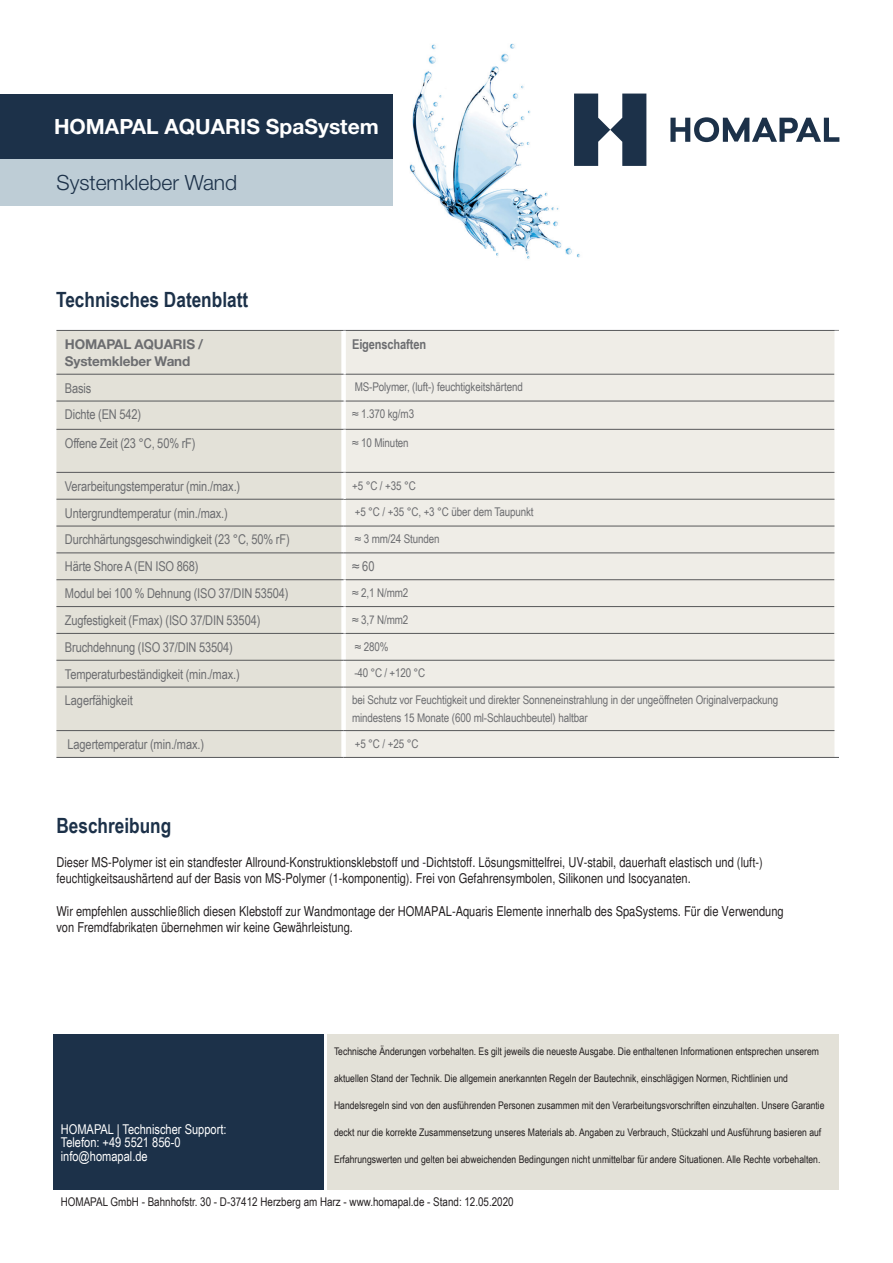
<style>
.page{position:relative;width:893px;height:1263px;background:#fff}
.page>*{position:absolute;margin:0;border:0;box-sizing:border-box;transform-origin:0 0}
.t1{font:700 21px "Arial Narrow";color:#1c3149}
.t2{font:700 21px "Helvetica Neue";color:#fff}
.t3{font:300 21px "Helvetica Neue";color:#1c3149}
.t4{font:condensed 13.5px/16.2px "Helvetica";color:#231f20}
.t5{font:13.5px "Arial Narrow";letter-spacing:-.01em;color:#6c6d70}
.t6{font:13.5px/13.5px "Arial Narrow";color:#fff}
.t7{font:700 13.5px/16.2px "Helvetica Neue";letter-spacing:-.01em;color:#6c6d70}
.t8{font:700 13.5px "Arial Narrow";letter-spacing:-.01em;color:#6c6d70}
.t9{font:12px/17.7px "Arial Narrow";letter-spacing:-.01em;color:#6c6d70}
.t10{font:12px "Arial Narrow";color:#231f20}
.t11{font:10.5px "Arial Narrow";color:#231f20}
</style>
<div class="page">
<div style="left:56px;top:331px;width:285px;height:426px;background:#e3e1d8"></div>
<div style="left:346px;top:331px;width:488px;height:426px;background:#efede7"></div>
<hr style="left:344px;top:330px;width:495px;height:1px;background:#57585a">
<hr style="left:344px;top:374px;width:490px;height:1px;background:#57585a">
<hr style="left:344px;top:401px;width:490px;height:1px;background:#57585a">
<div style="left:341px;top:374px;width:5px;height:27px;background:#fff"></div>
<div style="left:341px;top:401px;width:5px;height:28px;background:#fff"></div>
<hr style="left:344px;top:429px;width:490px;height:1px;background:#57585a">
<hr style="left:344px;top:579px;width:490px;height:1px;background:#57585a">
<hr style="left:344px;top:606px;width:490px;height:1px;background:#57585a">
<hr style="left:344px;top:633px;width:490px;height:1px;background:#57585a">
<hr style="left:344px;top:472px;width:490px;height:1px;background:#57585a">
<hr style="left:344px;top:499px;width:490px;height:1px;background:#57585a">
<hr style="left:56px;top:526px;width:288px;height:1px;background:#57585a">
<hr style="left:344px;top:526px;width:490px;height:1px;background:#57585a">
<hr style="left:56px;top:553px;width:288px;height:1px;background:#57585a">
<hr style="left:344px;top:553px;width:490px;height:1px;background:#57585a">
<hr style="left:56px;top:660px;width:288px;height:1px;background:#57585a">
<hr style="left:56px;top:687px;width:288px;height:1px;background:#57585a">
<hr style="left:56px;top:730px;width:288px;height:1px;background:#57585a">
<hr style="left:56px;top:757px;width:288px;height:1px;background:#57585a">
<hr style="left:56px;top:429px;width:288px;height:1px;background:#57585a">
<hr style="left:56px;top:472px;width:288px;height:1px;background:#57585a">
<hr style="left:56px;top:499px;width:288px;height:1px;background:#57585a">
<hr style="left:56px;top:579px;width:288px;height:1px;background:#57585a">
<hr style="left:56px;top:606px;width:288px;height:1px;background:#57585a">
<hr style="left:56px;top:633px;width:288px;height:1px;background:#57585a">
<hr style="left:56px;top:330px;width:288px;height:1px;background:#57585a">
<hr style="left:56px;top:374px;width:288px;height:1px;background:#57585a">
<hr style="left:56px;top:401px;width:288px;height:1px;background:#57585a">
<hr style="left:344px;top:660px;width:490px;height:1px;background:#57585a">
<hr style="left:344px;top:687px;width:490px;height:1px;background:#57585a">
<hr style="left:344px;top:730px;width:490px;height:1px;background:#57585a">
<hr style="left:344px;top:757px;width:495px;height:1px;background:#57585a">
<img style="left:392px;top:43px;width:200px;height:216px">
<div style="left:0;top:94px;width:392px;height:65px;background:#1c3149"></div>
<div style="left:0;top:159px;width:392px;height:47px;background:#becdd6"></div>
<svg style="left:670px;top:117px;width:169px;height:25px"></svg>
<svg style="left:574px;top:94px;width:72px;height:72px"></svg>
<div style="left:53px;top:1034px;width:271px;height:156px;background:#1c3149"></div>
<div style="left:327px;top:1034px;width:512px;height:156px;background:#e3e1d8"></div>
<h1 class="t2" style="left:54px;top:113px;width:326px">HOMAPAL AQUARIS SpaSystem</h1>
<h1 class="t3" style="left:56px;top:170px;width:182px">Systemkleber Wand</h1>
<h1 class="t1" style="left:56px;top:283px;width:194px">Technisches Datenblatt</h1>
<p class="t7" style="left:65px;top:336px;width:140px">HOMAPAL AQUARIS /<br>Systemkleber Wand</p>
<p class="t8" style="left:352px;top:334px;width:76px">Eigenschaften</p>
<p class="t5" style="left:65px;top:378px;width:28px">Basis</p>
<p class="t9" style="left:355px;top:378px;width:170px">MS-Polymer, (luft-) feuchtigkeitshärtend</p>
<p class="t5" style="left:65px;top:405px;width:78px">Dichte (EN 542)</p>
<p class="t9" style="left:352px;top:405px;width:64px">≈ 1.370 kg/m3</p>
<p class="t5" style="left:65px;top:433px;width:132px">Offene Zeit (23 °C, 50% rF)</p>
<p class="t9" style="left:352px;top:433px;width:58px">≈ 10 Minuten</p>
<p class="t5" style="left:65px;top:476px;width:177px">Verarbeitungstemperatur (min./max.)</p>
<p class="t9" style="left:352px;top:476px;width:65px">+5 °C / +35 °C</p>
<p class="t5" style="left:65px;top:503px;width:164px">Untergrundtemperatur (min./max.)</p>
<p class="t9" style="left:355px;top:503px;width:180px">+5 °C / +35 °C, +3 °C über dem Taupunkt</p>
<p class="t5" style="left:65px;top:530px;width:226px">Durchhärtungsgeschwindigkeit (23 °C, 50% rF)</p>
<p class="t9" style="left:355px;top:530px;width:87px">≈ 3 mm/24 Stunden</p>
<p class="t5" style="left:65px;top:556px;width:135px">Härte Shore A (EN ISO 868)</p>
<p class="t5" style="left:352px;top:556px;width:24px">≈ 60</p>
<p class="t5" style="left:65px;top:583px;width:225px">Modul bei 100 % Dehnung (ISO 37/DIN 53504)</p>
<p class="t9" style="left:352px;top:583px;width:58px">≈ 2,1 N/mm2</p>
<p class="t5" style="left:65px;top:610px;width:197px">Zugfestigkeit (Fmax) (ISO 37/DIN 53504)</p>
<p class="t9" style="left:352px;top:610px;width:58px">≈ 3,7 N/mm2</p>
<p class="t5" style="left:65px;top:637px;width:169px">Bruchdehnung (ISO 37/DIN 53504)</p>
<p class="t9" style="left:355px;top:637px;width:35px">≈ 280%</p>
<p class="t5" style="left:65px;top:664px;width:176px">Temperaturbeständigkeit (min./max.)</p>
<p class="t9" style="left:354px;top:664px;width:72px">-40 °C / +120 °C</p>
<p class="t5" style="left:65px;top:691px;width:69px">Lagerfähigkeit</p>
<p class="t9" style="left:352px;top:691px;width:428px">bei Schutz vor Feuchtigkeit und direkter Sonneneinstrahlung in der ungeöffneten Originalverpackung mindestens 15 Monate (600 ml-Schlauchbeutel) haltbar</p>
<p class="t5" style="left:68px;top:734px;width:138px">Lagertemperatur (min./max.)</p>
<p class="t9" style="left:355px;top:734px;width:65px">+5 °C / +25 °C</p>
<h1 class="t1" style="left:56px;top:810px;width:116px">Beschreibung</h1>
<p class="t4" style="left:56px;top:854px;width:708px">Dieser MS-Polymer ist ein standfester Allround-Konstruktionsklebstoff und -Dichtstoff. Lösungsmittelfrei, UV-stabil, dauerhaft elastisch und (luft-) feuchtigkeitsaushärtend auf der Basis von MS-Polymer (1-komponentig). Frei von Gefahrensymbolen, Silikonen und Isocyanaten.</p>
<p class="t4" style="left:56px;top:902px;width:729px">Wir empfehlen ausschließlich diesen Klebstoff zur Wandmontage der HOMAPAL-Aquaris Elemente innerhalb des SpaSystems. Für die Verwendung von Fremdfabrikaten übernehmen wir keine Gewährleistung.</p>
<p class="t11" style="left:334px;top:1043px;width:486px">Technische Änderungen vorbehalten. Es gilt jeweils die neueste Ausgabe. Die enthaltenen Informationen entsprechen unserem</p>
<p class="t11" style="left:334px;top:1070px;width:456px">aktuellen Stand der Technik. Die allgemein anerkannten Regeln der Bautechnik, einschlägigen Normen, Richtlinien und</p>
<p class="t11" style="left:334px;top:1097px;width:492px">Handelsregeln sind von den ausführenden Personen zusammen mit den Verarbeitungsvorschriften einzuhalten. Unsere Garantie</p>
<p class="t11" style="left:334px;top:1124px;width:489px">deckt nur die korrekte Zusammensetzung unseres Materials ab. Angaben zu Verbrauch, Stückzahl und Ausführung basieren auf</p>
<p class="t11" style="left:334px;top:1151px;width:488px">Erfahrungswerten und gelten bei abweichenden Bedingungen nicht unmittelbar für andere Situationen. Alle Rechte vorbehalten.</p>
<p class="t10" style="left:61px;top:1193px;width:454px">HOMAPAL GmbH - Bahnhofstr. 30 - D-37412 Herzberg am Harz - www.homapal.de - Stand: 12.05.2020</p>
<p class="t6" style="left:61px;top:1122px;width:167px">HOMAPAL | Technischer Support:<br>Telefon: +49 5521 856-0 info@homapal.de</p>
</div>
